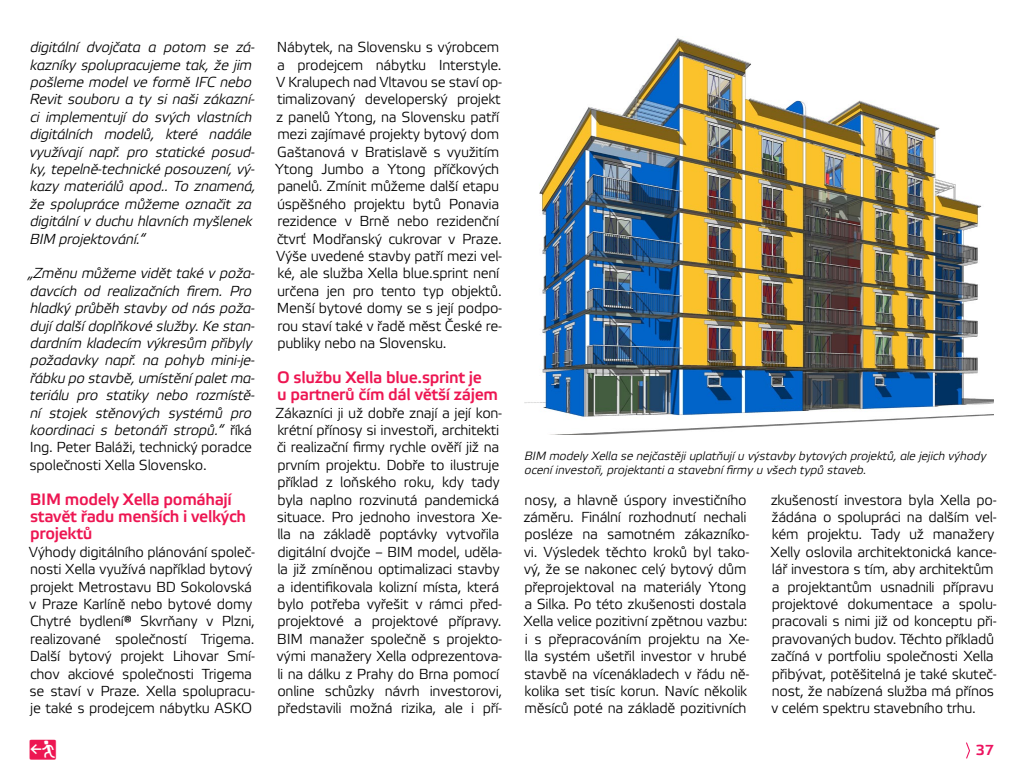
<style>
.page{position:relative;width:1024px;height:768px;background:#fff}
.page>*{position:absolute;margin:0;border:0;box-sizing:border-box;transform-origin:0 0}
.t1{font:20px "Etelka Medium Pro";color:#ed1652}
.t2{font:16.5px/17.4px "Etelka Medium Pro";letter-spacing:-.02em;color:#ed1652}
.t3{font:14.5px/17.4px "Etelka Light Pro";letter-spacing:-.02em;color:#000}
.t4{font:italic 14.5px/17.4px "Etelka Light Pro";letter-spacing:-.02em;color:#000}
.t5{font:14.5px "Etelka Medium Pro";color:#ed125f}
.t6{font:italic 12px/14.4px "Etelka Light Pro";letter-spacing:-.01em;color:#000}
.s1{font-style:normal}
</style>
<div class="page">
<svg style="left:966px;top:742px;width:4px;height:17px"></svg>
<img style="left:524px;top:38px;width:470px;height:397px">
<p class="t4" style="left:29px;top:39px;width:228px">digitální dvojčata a potom se zá&shy;kazníky spolupracujeme tak, že jim pošleme model ve formě IFC nebo Revit souboru a ty si naši zákazní&shy;ci implementují do svých vlastních digitálních modelů, které nadále využívají např. pro statické posud&shy;ky, tepelně-technické posouzení, vý&shy;kazy materiálů apod.. To znamená, že spolupráce můžeme označit za digitální v duchu hlavních myšlenek BIM projektování.“</p>
<p class="t4" style="left:28px;top:266px;width:228px">„Změnu můžeme vidět také v poža&shy;davcích od realizačních firem. Pro hladký průběh stavby od nás poža&shy;dují další doplňkové služby. Ke stan&shy;dardním kladecím výkresům přibyly požadavky např. na pohyb mini-je&shy;řábku po stavbě, umístění palet ma&shy;teriálu pro statiky nebo rozmístě&shy;ní stojek stěnových systémů pro koordinaci s betonáři stropů.“ <span class="s1">říká Ing. Peter Baláži, technický poradce společnosti Xella Slovensko.</span></p>
<p class="t2" style="left:30px;top:491px;width:218px">BIM modely Xella pomáhají stavět řadu menších i velkých projektů</p>
<p class="t3" style="left:29px;top:544px;width:228px">Výhody digitálního plánování společ&shy;nosti Xella využívá například bytový projekt Metrostavu BD Sokolovská v Praze Karlíně nebo bytové domy Chytré bydlení® Skvrňany v Plzni, realizované společností Trigema.<br>Další bytový projekt Lihovar Smí&shy;chov akciové společnosti Trigema se staví v Praze. Xella spolupracu&shy;je také s prodejcem nábytku ASKO</p>
<h1 class="t1" style="left:29px;top:737px;width:29px">q</h1>
<p class="t3" style="left:275px;top:39px;width:229px">Nábytek, na Slovensku s výrobcem a prodejcem nábytku Interstyle.<br>V Kralupech nad Vltavou se staví op&shy;timalizovaný developerský projekt z panelů Ytong, na Slovensku patří mezi zajímavé projekty bytový dom Gaštanová v Bratislavě s využitím Ytong Jumbo a Ytong příčkových panelů. Zmínit můžeme další etapu úspěšného projektu bytů Ponavia rezidence v Brně nebo rezidenční čtvrť Modřanský cukrovar v Praze.<br>Výše uvedené stavby patří mezi vel&shy;ké, ale služba Xella blue.sprint není určena jen pro tento typ objektů.<br>Menší bytové domy se s její podpo&shy;rou staví také v řadě měst České re&shy;publiky nebo na Slovensku.</p>
<p class="t2" style="left:277px;top:369px;width:222px">O službu Xella blue.sprint je<br>u partnerů čím dál větší zájem</p>
<p class="t3" style="left:276px;top:405px;width:228px">Zákazníci ji už dobře znají a její kon&shy;krétní přínosy si investoři, architekti či realizační firmy rychle ověří již na prvním projektu. Dobře to ilustruje příklad z loňského roku, kdy tady byla naplno rozvinutá pandemická situace. Pro jednoho investora Xe&shy;lla na základě poptávky vytvořila digitální dvojče – BIM model, uděla&shy;la již zmíněnou optimalizaci stavby a identifikovala kolizní místa, která bylo potřeba vyřešit v rámci před&shy;projektové a projektové přípravy.<br>BIM manažer společně s projekto&shy;vými manažery Xella odprezentova&shy;li na dálku z Prahy do Brna pomocí online schůzky návrh investorovi, představili možná rizika, ale i pří-</p>
<p class="t6" style="left:524px;top:449px;width:464px">BIM modely Xella se nejčastěji uplatňují u výstavby bytových projektů, ale jejich výhody ocení investoři, projektanti a stavební firmy u všech typů staveb.</p>
<p class="t3" style="left:523px;top:492px;width:228px">nosy, a hlavně úspory investičního záměru. Finální rozhodnutí nechali posléze na samotném zákazníko&shy;vi. Výsledek těchto kroků byl tako&shy;vý, že se nakonec celý bytový dům přeprojektoval na materiály Ytong a Silka. Po této zkušenosti dostala Xella velice pozitivní zpětnou vazbu: i s přepracováním projektu na Xe&shy;lla systém ušetřil investor v hrubé stavbě na vícenákladech v řádu ně&shy;kolika set tisíc korun. Navíc několik měsíců poté na základě pozitivních</p>
<p class="t3" style="left:771px;top:492px;width:228px">zkušeností investora byla Xella po&shy;žádána o spolupráci na dalším vel&shy;kém projektu. Tady už manažery Xelly oslovila architektonická kance&shy;lář investora s tím, aby architektům a projektantům usnadnili přípravu projektové dokumentace a spolu&shy;pracovali s nimi již od konceptu při&shy;pravovaných budov. Těchto příkladů začíná v portfoliu společnosti Xella přibývat, potěšitelná je také skuteč&shy;nost, že nabízená služba má přínos v celém spektru stavebního trhu.</p>
<p class="t5" style="left:976px;top:742px;width:20px">37</p>
</div>
